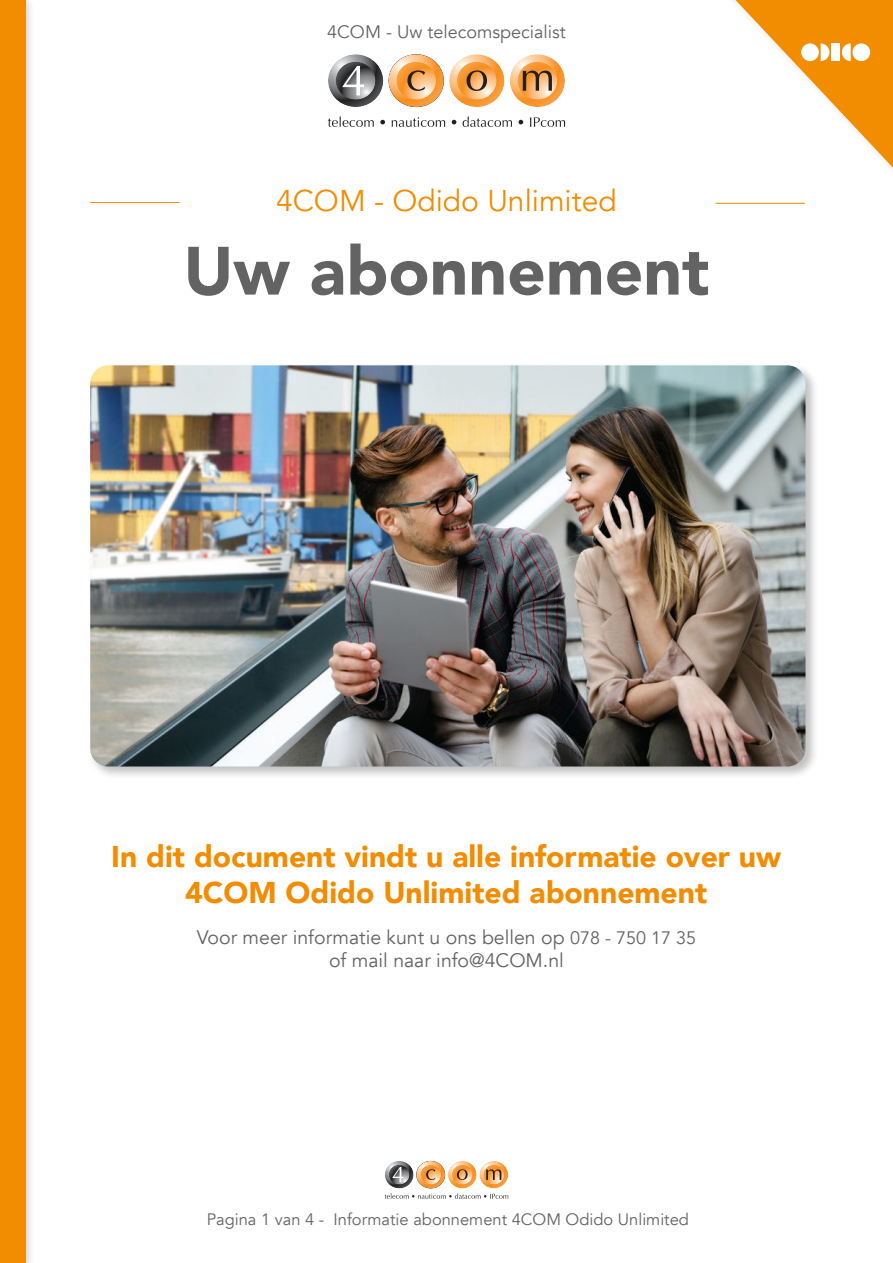
<style>
.page{position:relative;width:893px;height:1263px;background:#fff}
.page>*{position:absolute;margin:0;border:0;box-sizing:border-box;transform-origin:0 0}
.t1{font:900 67.5px "Avenir";color:#636363}
.t2{font:900 30px/36px "Avenir";color:#f28c00;text-align:center}
.t3{font:30px "Avenir";color:#f28c00}
.t4{font:19.5px/23.4px "Avenir";color:#636363;text-align:center}
.t5{font:18px "Avenir";color:#636363}
.t6{font:16.5px "Avenir";color:#636363}
.s1{font-size:18px}
</style>
<div class="page">
<hr style="left:90px;top:202px;width:89px;height:1px;background:#f28c00">
<div style="left:0;top:0;width:36px;height:1263px;background:#000;opacity:.2"></div>
<div style="left:0;top:0;width:25px;height:1263px;background:#f28c00"></div>
<svg style="left:328px;top:54px;width:237px;height:54px"></svg>
<svg style="left:328px;top:117px;width:46px;height:10px"></svg>
<svg style="left:380px;top:120px;width:5px;height:4px"></svg>
<svg style="left:392px;top:117px;width:53px;height:10px"></svg>
<svg style="left:452px;top:120px;width:4px;height:4px"></svg>
<svg style="left:463px;top:117px;width:49px;height:10px"></svg>
<svg style="left:519px;top:120px;width:4px;height:4px"></svg>
<svg style="left:530px;top:117px;width:35px;height:10px"></svg>
<svg style="left:384px;top:1161px;width:125px;height:38px"></svg>
<div style="left:87px;top:362px;width:732px;height:418px;background:#000;opacity:.25"></div>
<img style="left:90px;top:365px;width:715px;height:401px">
<svg style="left:735px;top:0;width:158px;height:168px"></svg>
<div style="left:831px;top:43px;width:9px;height:18px;background:#fff"></div>
<p class="t5" style="left:327px;top:24px;width:240px">4COM - Uw telecomspecialist</p>
<p class="t3" style="left:276px;top:188px;width:342px">4COM - Odido Unlimited</p>
<h1 class="t1" style="left:183px;top:243px;width:528px">Uw abonnement</h1>
<p class="t2" style="left:111px;top:840px;width:671px">In dit document vindt u alle informatie over uw<br>4COM Odido Unlimited abonnement</p>
<p class="t4" style="left:197px;top:927px;width:501px">Voor meer informatie kunt u ons bellen op <span class="s1">078 - 750 17 35 </span>of mail naar info@4COM.nl</p>
<p class="t6" style="left:207px;top:1213px;width:484px">Pagina 1 van 4 - Informatie abonnement 4COM Odido Unlimited</p>
</div>
